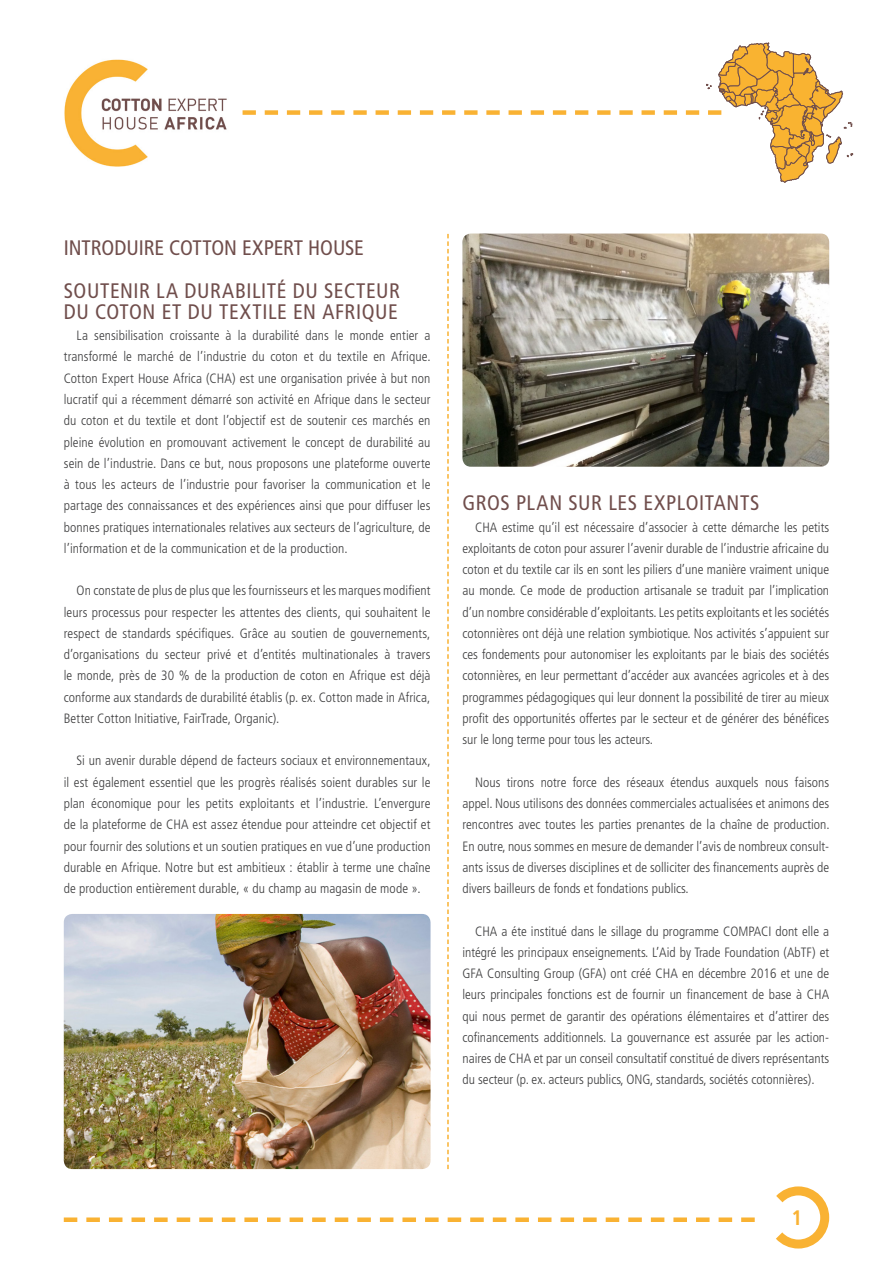
<style>
.page{position:relative;width:893px;height:1263px;background:#fff}
.page>*{position:absolute;margin:0;border:0;box-sizing:border-box;transform-origin:0 0}
.Subheadline{font:condensed 21px/21.3px "Frutiger LT Std";letter-spacing:.025em;color:#704e4c}
.Subheadline-2{font:condensed 21px "Frutiger LT Std";letter-spacing:-.005em;color:#704e4c}
.Lauftext{font:condensed 21px "Frutiger LT Std";letter-spacing:.03em;color:#704e4c}
.Headline{font:700 condensed 21px "Frutiger LT Std";color:#f9b233}
.Lauftext-2{font:300 condensed 13.5px/21.3px "Frutiger LT Std";color:#3e3e3f;text-align:justify}
.Subheadline-3{font:300 condensed 13.5px/21.3px "Frutiger LT Std";letter-spacing:.005em;color:#3e3e3f;text-align:justify}
</style>
<div class="page">
<img style="left:64px;top:59px;width:163px;height:108px">
<svg style="left:243px;top:43px;width:610px;height:140px"></svg>
<img style="left:462px;top:234px;width:367px;height:233px">
<img style="left:64px;top:914px;width:367px;height:255px">
<svg style="left:776px;top:1186px;width:54px;height:63px"></svg>
<svg style="left:447px;top:234px;width:2px;height:935px"></svg>
<svg style="left:64px;top:1217px;width:691px;height:5px"></svg>
<p class="Subheadline-2" style="left:64px;top:236px;width:302px">INTRODUIRE COTTON EXPERT HOUSE</p>
<p class="Subheadline" style="left:64px;top:280px;width:338px">SOUTENIR LA DURABILITÉ DU SECTEUR<br>DU COTON ET DU TEXTILE EN AFRIQUE</p>
<p class="Subheadline-3" style="left:64px;top:325px;width:368px;text-indent:13px">La sensibilisation croissante à la durabilité dans le monde entier a transformé le marché de l’industrie du coton et du textile en Afrique.<br>Cotton Expert House Africa (CHA) est une organisation privée à but non lucratif qui a récemment démarré son activité en Afrique dans le secteur du coton et du textile et dont l’objectif est de soutenir ces marchés en pleine évolution en promouvant activement le concept de durabilité au sein de l’industrie. Dans ce but, nous proposons une plateforme ouverte à tous les acteurs de l’industrie pour favoriser la communication et le partage des connaissances et des expériences ainsi que pour diffuser les bonnes pratiques internationales relatives aux secteurs de l’agriculture, de l’information et de la communication et de la production.</p>
<p class="Subheadline-3" style="left:64px;top:580px;width:368px;text-indent:13px">On constate de plus de plus que les fournisseurs et les marques modifient leurs processus pour respecter les attentes des clients, qui souhaitent le respect de standards spécifiques. Grâce au soutien de gouvernements, d’organisations du secteur privé et d’entités multinationales à travers le monde, près de 30 % de la production de coton en Afrique est déjà conforme aux standards de durabilité établis (p. ex. Cotton made in Africa, Better Cotton Initiative, FairTrade, Organic).</p>
<p class="Subheadline-3" style="left:64px;top:750px;width:368px;text-indent:13px">Si un avenir durable dépend de facteurs sociaux et environnementaux, il est également essentiel que les progrès réalisés soient durables sur le plan économique pour les petits exploitants et l’industrie. L’envergure de la plateforme de CHA est assez étendue pour atteindre cet objectif et pour fournir des solutions et un soutien pratiques en vue d’une production durable en Afrique. Notre but est ambitieux : établir à terme une chaîne de production entièrement durable, « du champ au magasin de mode ».</p>
<p class="Lauftext" style="left:462px;top:491px;width:299px">GROS PLAN SUR LES EXPLOITANTS</p>
<p class="Lauftext-2" style="left:462px;top:516px;width:368px;text-indent:13px">CHA estime qu’il est nécessaire d’associer à cette démarche les petits exploitants de coton pour assurer l’avenir durable de l’industrie africaine du coton et du textile car ils en sont les piliers d’une manière vraiment unique au monde. Ce mode de production artisanale se traduit par l’implication d’un nombre considérable d’exploitants. Les petits exploitants et les sociétés cotonnières ont déjà une relation symbiotique. Nos activités s’appuient sur ces fondements pour autonomiser les exploitants par le biais des sociétés cotonnières, en leur permettant d’accéder aux avancées agricoles et à des programmes pédagogiques qui leur donnent la possibilité de tirer au mieux profit des opportunités offertes par le secteur et de générer des bénéfices sur le long terme pour tous les acteurs.</p>
<p class="Lauftext-2" style="left:462px;top:771px;width:369px;text-indent:13px">Nous tirons notre force des réseaux étendus auxquels nous faisons appel. Nous utilisons des données commerciales actualisées et animons des rencontres avec toutes les parties prenantes de la chaîne de production.<br>En outre, nous sommes en mesure de demander l’avis de nombreux consult&shy;ants issus de diverses disciplines et de solliciter des financements auprès de divers bailleurs de fonds et fondations publics.</p>
<p class="Lauftext-2" style="left:462px;top:920px;width:368px;text-indent:13px">CHA a éte institué dans le sillage du programme COMPACI dont elle a intégré les principaux enseignements. L’Aid by Trade Foundation (AbTF) et GFA Consulting Group (GFA) ont créé CHA en décembre 2016 et une de leurs principales fonctions est de fournir un financement de base à CHA qui nous permet de garantir des opérations élémentaires et d’attirer des cofinancements additionnels. La gouvernance est assurée par les action&shy;naires de CHA et par un conseil consultatif constitué de divers représentants du secteur (p. ex. acteurs publics, ONG, standards, sociétés cotonnières).</p>
<p class="Headline" style="left:791px;top:1205px;width:12px">1</p>
</div>
